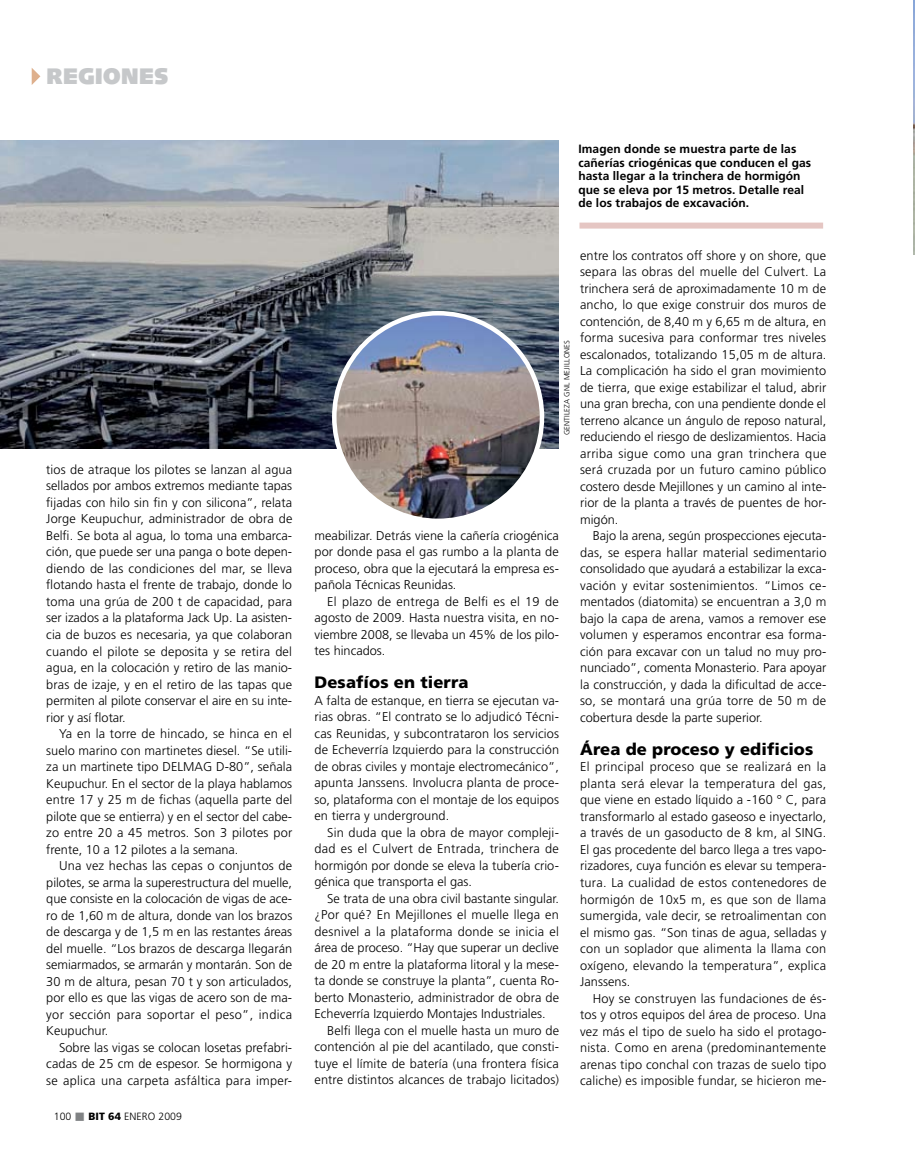
<style>
.page{position:relative;width:915px;height:1170px;background:#fff}
.page>*{position:absolute;margin:0;border:0;box-sizing:border-box;transform-origin:0 0}
.t1{font:900 22.5px "Syntax";letter-spacing:.02em;color:#c6c8ca}
.t2{font:900 16.5px "Frutiger";letter-spacing:.005em;color:#000}
.t3{font:300 12.75px/16.5px "Frutiger";letter-spacing:.005em;color:#000;text-align:justify}
.t4{font:700 12px/13.5px "Frutiger";letter-spacing:.005em;color:#000}
.t5{font:300 10.5px "Frutiger";letter-spacing:.005em;color:#000}
.t6{font:300 7.5px "Frutiger";letter-spacing:.015em;color:#000}
.s1{color:#808284}
.s2{font-weight:900}
</style>
<div class="page">
<svg style="left:32px;top:68px;width:8px;height:17px"></svg>
<div style="left:579px;top:222px;width:243px;height:6px;background:#e5c6c3"></div>
<img style="left:0;top:141px;width:558px;height:308px">
<img style="left:913px;top:0;width:1px;height:255px">
<img style="left:334px;top:313px;width:207px;height:208px;border-radius:50%">
<h1 class="t1" style="left:46px;top:63px;width:123px">REGIONES</h1>
<p class="t3" style="left:46px;top:461px;width:247px">tios de atraque los pilotes se lanzan al agua sellados por ambos extremos mediante tapas fijadas con hilo sin fin y con silicona”, relata Jorge Keupuchur, administrador de obra de Belfi. Se bota al agua, lo toma una embarca&shy;ción, que puede ser una panga o bote depen&shy;diendo de las condiciones del mar, se lleva flotando hasta el frente de trabajo, donde lo toma una grúa de 200 t de capacidad, para ser izados a la plataforma Jack U p. La asisten&shy;cia de buzos es necesaria, ya que colaboran cuando el pilote se deposita y se retira del agua, en la colocación y retiro de las manio&shy;bras de izaje, y en el retiro de las tapas que permiten al pilote conservar el aire en su inte&shy;rior y así flotar.</p>
<p class="t3" style="left:46px;top:725px;width:247px;text-indent:13px">Ya en la torre de hincado, se hinca en el suelo marino con martinetes diesel. “Se utili&shy;za un martinete tipo DE LMAG D-80”, señala Keupuchur. En el sector de la playa hablamos entre 17 y 25 m de fichas (aquella parte del pilote que se entierra) y en el sector del cabe&shy;zo entre 20 a 45 metros. Son 3 pilotes por frente, 10 a 12 pilotes a la semana.</p>
<p class="t3" style="left:46px;top:857px;width:247px;text-indent:13px">U na vez hechas las cepas o conjuntos de pilotes, se arma la superestructura del muelle, que consiste en la colocación de vigas de ace&shy;ro de 1,60 m de altura, donde van los brazos de descarga y de 1,5 m en las restantes áreas del muelle. “Los brazos de descarga llegarán semiarmados, se armarán y montarán. Son de 30 m de altura, pesan 70 t y son articulados, por ello es que las vigas de acero son de ma&shy;yor sección para soportar el peso”, indica Keupuchur.</p>
<p class="t3" style="left:46px;top:1038px;width:247px;text-indent:13px">Sobre las vigas se colocan losetas prefabri&shy;cadas de 25 cm de espesor. Se hormigona y se aplica una carpeta asfáltica para imper-</p>
<p class="t5" style="left:54px;top:1110px;width:130px">100 <span class="s1">■</span> <span class="s2">BIT 64</span> enero 2009</p>
<p class="t4" style="left:578px;top:142px;width:234px">Imagen donde se muestra parte de las cañerías criogénicas que conducen el gas hasta llegar a la trinchera de hormigón que se eleva por 15 metros. Detalle real de los trabajos de excavación.</p>
<p class="t6" style="left:562px;top:435px;width:96px;rotate:-90deg">GENTILEZA GNL MEJ ILLONES</p>
<p class="t3" style="left:314px;top:527px;width:246px">meabilizar. Detrás viene la cañería criogénica por donde pasa el gas rumbo a la planta de proceso, obra que la ejecutará la empresa es&shy;pañola Técnicas Reunidas.</p>
<p class="t3" style="left:314px;top:593px;width:246px;text-indent:13px">El plazo de entrega de Belfi es el 19 de agosto de 2009. Hasta nuestra visita, en no&shy;viembre 2008, se llevaba un 45% de los pilo&shy;tes hincados.</p>
<p class="t2" style="left:314px;top:672px;width:155px">Desafíos en tierra</p>
<p class="t3" style="left:314px;top:692px;width:246px">A falta de estanque, en tierra se ejecutan va&shy;rias obras. “El contrato se lo adjudicó Técni&shy;cas Reunidas, y subcontrataron los servicios de Echeverría Izquierdo para la construcción de obras civiles y montaje electromecánico”, apunta Janssens. Involucra planta de proce&shy;so, plataforma con el montaje de los equipos en tierra y underground.</p>
<p class="t3" style="left:314px;top:824px;width:246px;text-indent:13px">Sin duda que la obra de mayor compleji&shy;dad es el Culvert de Entrada, trinchera de hormigón por donde se eleva la tubería crio&shy;génica que transporta el gas.</p>
<p class="t3" style="left:314px;top:890px;width:246px;text-indent:13px">Se trata de una obra civil bastante singular. ¿Por qué? En Mejillones el muelle llega en desnivel a la plataforma donde se inicia el área de proceso. “Hay que superar un declive de 20 m entre la plataforma litoral y la mese&shy;ta donde se construye la planta”, cuenta Ro&shy;berto Monasterio, administrador de obra de Echeverría Izquierdo Montajes Industriales.</p>
<p class="t3" style="left:314px;top:1022px;width:246px;text-indent:13px">Belfi llega con el muelle hasta un muro de contención al pie del acantilado, que consti&shy;tuye el límite de batería (una frontera física entre distintos alcances de trabajo licitados)</p>
<p class="t3" style="left:580px;top:247px;width:248px">entre los contratos off shore y on shore, que separa las obras del muelle del Culvert. La trinchera será de aproximadamente 10 m de ancho, lo que exige construir dos muros de contención, de 8,40 m y 6,65 m de altura, en forma sucesiva para conformar tres niveles escalonados, totalizando 15,05 m de altura.<br>La complicación ha sido el gran movimiento de tierra, que exige estabilizar el talud, abrir una gran brecha, con una pendiente donde el terreno alcance un ángulo de reposo natural, reduciendo el riesgo de deslizamientos. Hacia arriba sigue como una gran trinchera que será cruzada por un futuro camino público costero desde Mejillones y un camino al inte&shy;rior de la planta a través de puentes de hor&shy;migón.</p>
<p class="t3" style="left:580px;top:527px;width:248px;text-indent:13px">Bajo la arena, según prospecciones ejecuta&shy;das, se espera hallar material sedimentario consolidado que ayudará a estabilizar la exca&shy;vación y evitar sostenimientos. “Limos ce&shy;mentados (diatomita) se encuentran a 3,0 m bajo la capa de arena, vamos a remover ese volumen y esperamos encontrar esa forma&shy;ción para excavar con un talud no muy pro&shy;nunciado”, comenta Monasterio. Para apoyar la construcción, y dada la dificultad de acce&shy;so, se montará una grúa torre de 50 m de cobertura desde la parte superior.</p>
<p class="t2" style="left:580px;top:739px;width:235px">Área de proceso y edificios</p>
<p class="t3" style="left:580px;top:758px;width:248px">El principal proceso que se realizará en la planta será elevar la temperatura del gas, que viene en estado líquido a -160 ° C, para transformarlo al estado gaseoso e inyectarlo, a través de un gasoducto de 8 km, al SING.<br>El gas procedente del barco llega a tres vapo&shy;rizadores, cuya función es elevar su tempera&shy;tura. La cualidad de estos contenedores de hormigón de 10x5 m, es que son de llama sumergida, vale decir, se retroalimentan con el mismo gas. “Son tinas de agua, selladas y con un soplador que alimenta la llama con oxígeno, elevando la temperatura”, explica Janssens.</p>
<p class="t3" style="left:580px;top:989px;width:248px;text-indent:13px">Hoy se construyen las fundaciones de és&shy;tos y otros equipos del área de proceso. U na vez más el tipo de suelo ha sido el protago&shy;nista. Como en arena (predominantemente arenas tipo conchal con trazas de suelo tipo caliche) es imposible fundar, se hicieron me-</p>
</div>
